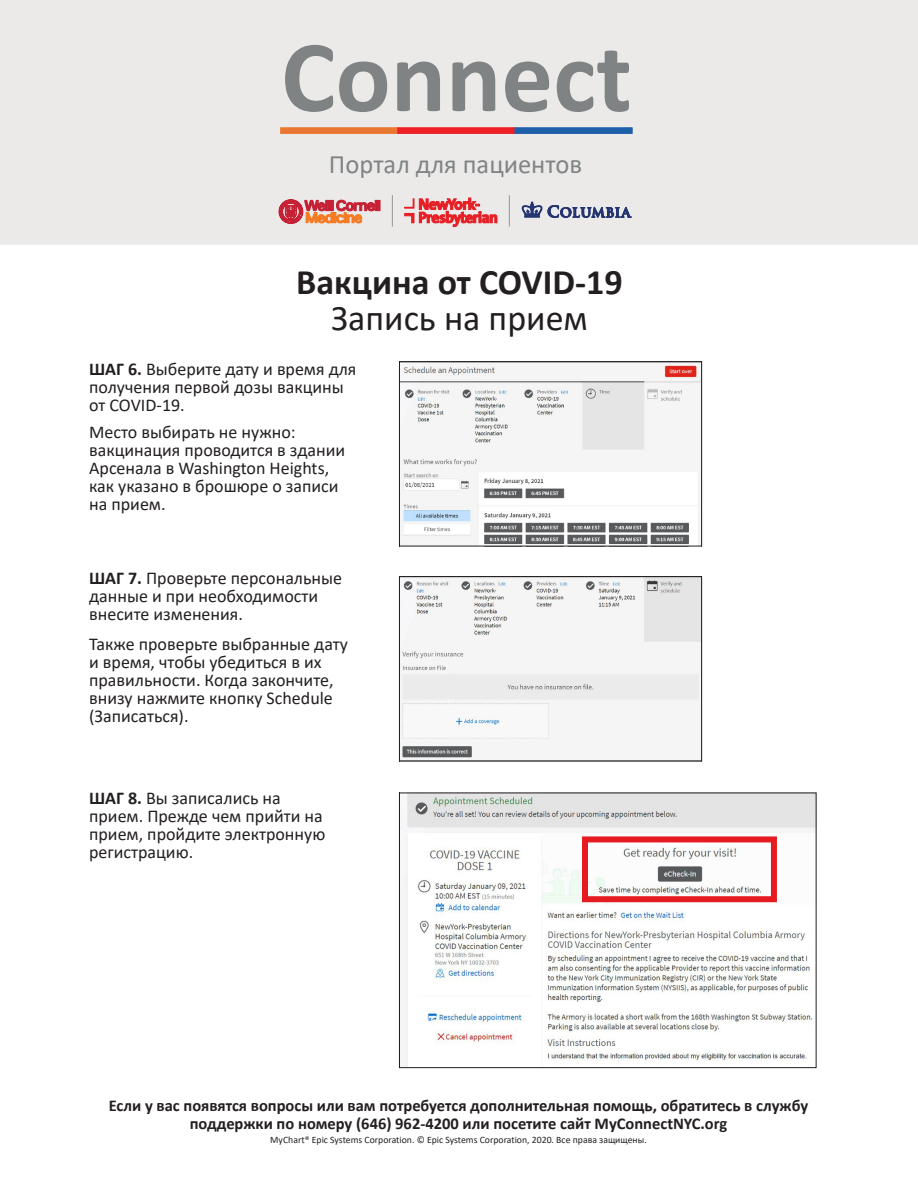
<style>
.page{position:relative;width:918px;height:1188px;background:#fff}
.page>*{position:absolute;margin:0;border:0;box-sizing:border-box;transform-origin:0 0}
.t1{font:700 102.9px "Calibri";color:#7f8383}
.Paragraph_Style7{font:700 36px "Calibri";color:#231f20}
.Paragraph_Style7-2{font:36px "Calibri";color:#231f20}
.t2{font:26.55px "Calibri";color:#818485}
.Paragraph_Style1{font:18px/18px "Calibri";color:#231f20}
.t3{font:700 16.5px/18px "Calibri";color:#231f20;text-align:center}
.t4{font:9.75px "Calibri";color:#231f20}
.s1{font-weight:700}
</style>
<div class="page">
<div style="left:0;top:0;width:918px;height:244px;background:#ebeae9"></div>
<div style="left:281px;top:128px;width:117px;height:5px;background:#e97732"></div>
<div style="left:398px;top:128px;width:117px;height:5px;background:#ee2026"></div>
<div style="left:515px;top:128px;width:117px;height:5px;background:#1f60ab"></div>
<svg style="left:405px;top:198px;width:92px;height:29px"></svg>
<hr style="left:392px;top:195px;width:1px;height:32px;background:#949697">
<hr style="left:509px;top:195px;width:1px;height:32px;background:#949697">
<svg style="left:522px;top:201px;width:110px;height:17px"></svg>
<svg style="left:279px;top:200px;width:101px;height:24px"></svg>
<img style="left:401px;top:795px;width:413px;height:271px">
<img style="left:401px;top:578px;width:299px;height:181px">
<img style="left:401px;top:363px;width:299px;height:181px">
<div style="left:399px;top:361px;width:303px;height:185px;border:1px solid #231f20"></div>
<div style="left:399px;top:576px;width:303px;height:185px;border:1px solid #231f20"></div>
<div style="left:399px;top:793px;width:417px;height:275px;border:1px solid #231f20"></div>
<div style="left:582px;top:836px;width:195px;height:66px;border:6px solid #e51b21"></div>
<h1 class="t1" style="left:281px;top:4px;width:352px">Connect</h1>
<h3 class="t2" style="left:329px;top:145px;width:255px">Портал для пациентов</h3>
<p class="Paragraph_Style7" style="left:296px;top:257px;width:328px">Вакцина от COVID-19</p>
<p class="Paragraph_Style7-2" style="left:331px;top:293px;width:258px">Запись на прием</p>
<p class="Paragraph_Style1" style="left:89px;top:360px;width:269px"><span class="s1">ШАГ 6.</span> Выберите дату и время для получения первой дозы вакцины от COVID-19.</p>
<p class="Paragraph_Style1" style="left:89px;top:423px;width:258px">Место выбирать не нужно: вакцинация проводится в здании<br>Арсенала в Washington Heights, как указано в брошюре о записи на прием.</p>
<p class="Paragraph_Style1" style="left:89px;top:568px;width:255px"><span class="s1">ШАГ 7.</span> Проверьте персональные данные и при необходимости внесите изменения.</p>
<p class="Paragraph_Style1" style="left:89px;top:634px;width:260px">Также проверьте выбранные дату и время, чтобы убедиться в их правильности. Когда закончите, внизу нажмите кнопку Schedule (Записаться).</p>
<p class="Paragraph_Style1" style="left:89px;top:789px;width:238px"><span class="s1">ШАГ 8.</span> Вы записались на прием. Прежде чем прийти на прием, пройдите электронную регистрацию.</p>
<p class="t3" style="left:109px;top:1096px;width:701px">Если у вас появятся вопросы или вам потребуется дополнительная помощь, обратитесь в службу поддержки по номеру (646) 962-4200 или посетите сайт MyConnectNYC.org</p>
<p class="t4" style="left:270px;top:1133px;width:378px">MyChart® Epic Systems Corporation. © Epic Systems Corporation, 2020. Все права защищены.</p>
</div>
